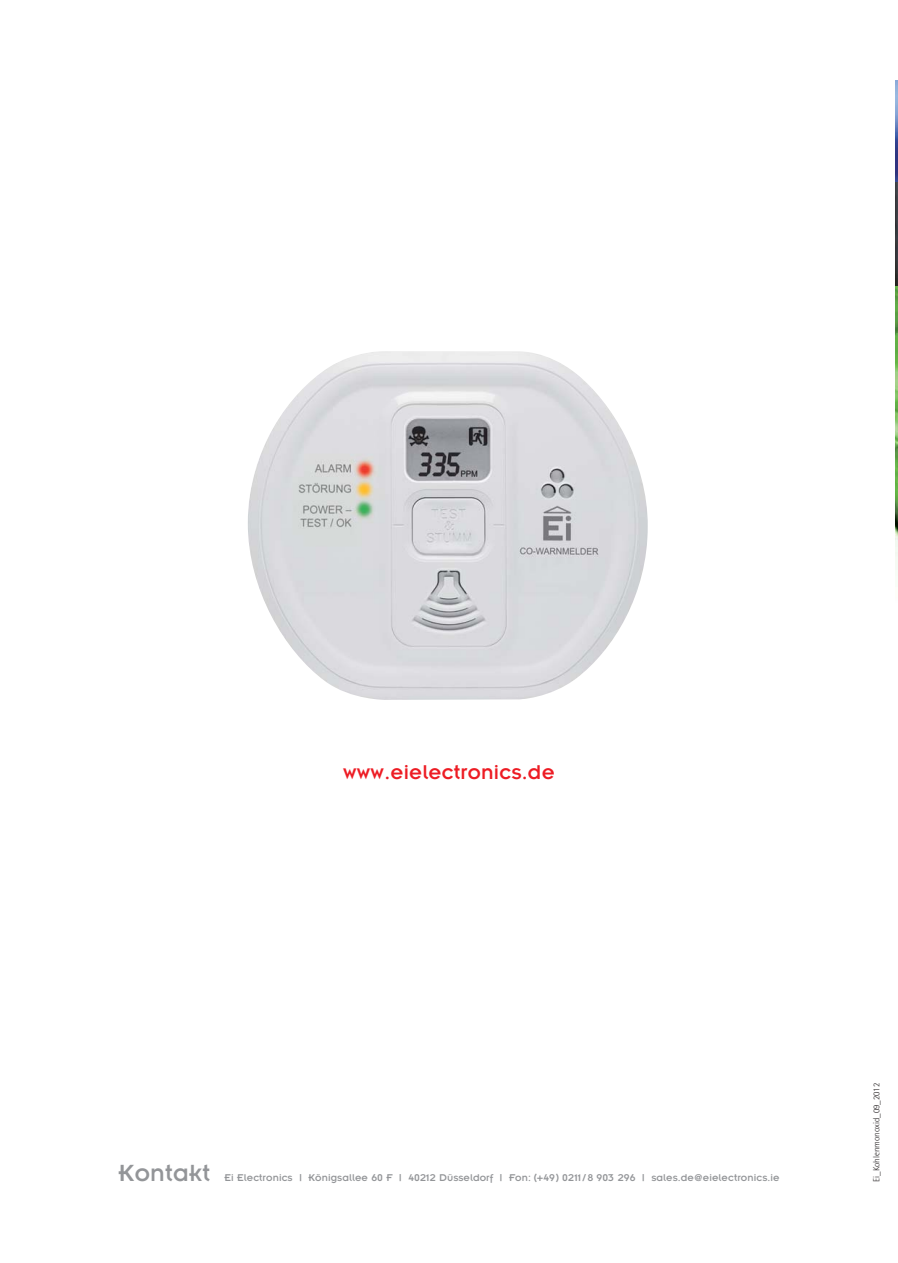
<style>
.page{position:relative;width:898px;height:1263px;background:#fff}
.page>*{position:absolute;margin:0;border:0;box-sizing:border-box;transform-origin:0 0}
.t1{font:25.8px "Insignia LT Std";letter-spacing:.01em;color:#939598}
.t2{font:21.9px "Insignia LT Std";letter-spacing:.01em;color:#ed1c24}
.t3{font:10.8px "Insignia LT Std";letter-spacing:.01em;color:#939598}
.t4{font:300 9px "Rotis Semi Sans";color:#231f20}
</style>
<div class="page">
<img style="left:895px;top:285px;width:2px;height:285px">
<img style="left:248px;top:351px;width:399px;height:349px">
<img style="left:895px;top:81px;width:2px;height:102px">
<img style="left:895px;top:183px;width:2px;height:102px">
<h2 class="t2" style="left:343px;top:765px;width:213px">www.eielectronics.de</h2>
<h1 class="t1" style="left:119px;top:1164px;width:93px">Kontakt</h1>
<p class="t3" style="left:224px;top:1174px;width:556px">Ei Electronics | Königsallee 60 F | 40212 Düsseldorf | Fon: (+49) 0211/8 903 296 | sales.de@eielectronics.ie</p>
<p class="t4" style="left:873px;top:1182px;width:100px;rotate:-90deg">Ei_Kohlenmonoxid_09_2012</p>
</div>
